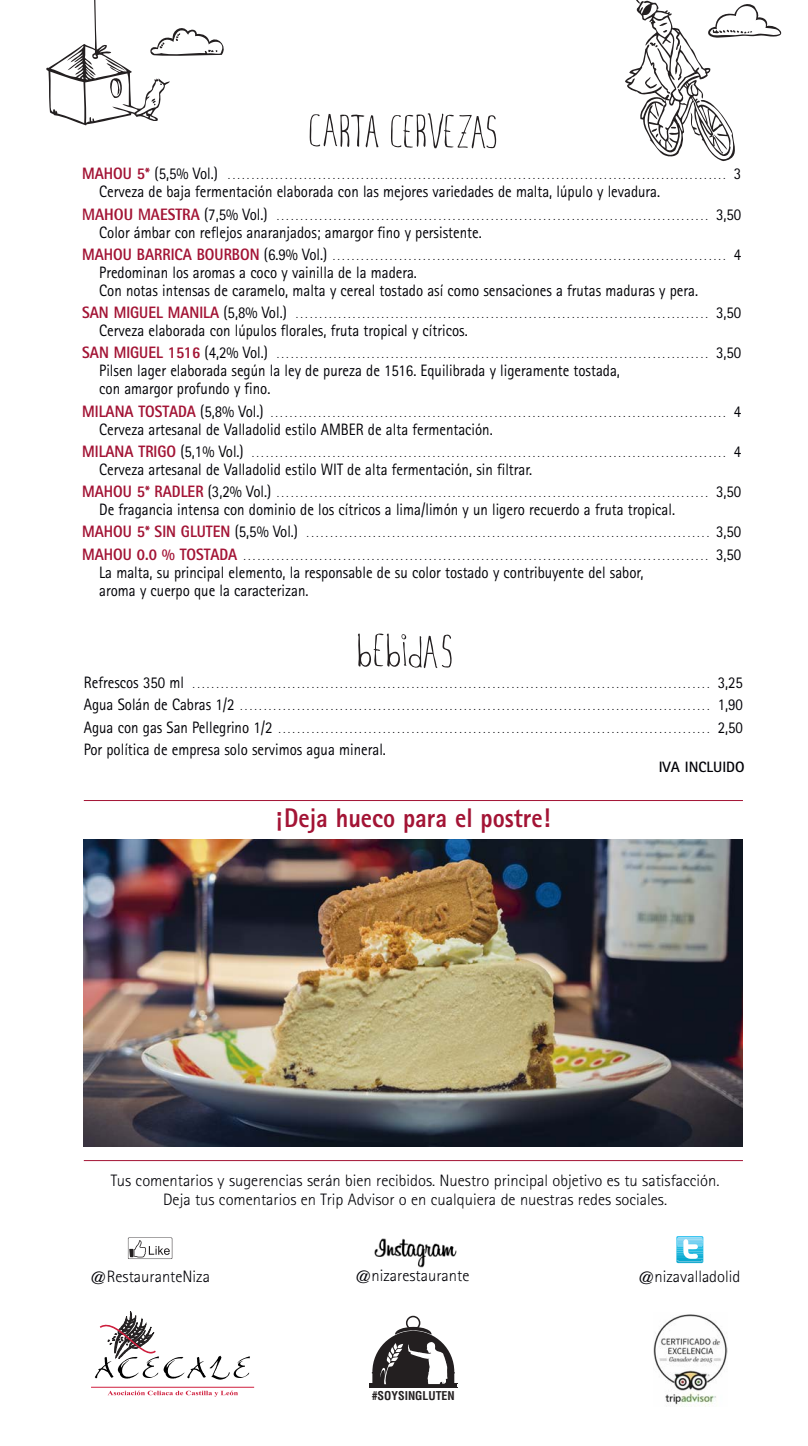
<style>
.page{position:relative;width:808px;height:1446px;background:#fff}
.page>*{position:absolute;margin:0;border:0;box-sizing:border-box;transform-origin:0 0}
.t1{font:800 27px "Rotis Sans Serif";color:#a31435;scale:.9 1}
.t2{font:16.5px/18px "Rotis Sans Serif";color:#000006;scale:.9 1}
.t3{font:300 16.5px/19.8px "Rotis Sans Serif";color:#000006;text-align:center}
.t4{font:700 15px "Rotis Sans Serif";color:#000006}
.t5{font:700 condensed 11.85px "Helvetica";color:#231f20}
.t6{font:10.5px/22.2px "Rotis Sans Serif";color:#000006;text-align:justify;scale:.9 1}
.s1{font-weight:800;font-size:16.5px;color:#a31435}
.s2{font-size:16.5px}
.s3{font-family:"Rotis Semi Sans";font-weight:800;font-size:16.5px;color:#a31435}
</style>
<div class="page">
<svg style="left:46px;top:0;width:178px;height:126px"></svg>
<svg style="left:625px;top:0;width:157px;height:161px"></svg>
<hr style="left:84px;top:1160px;width:659px;height:1px;background:#a31435">
<svg style="left:128px;top:1237px;width:44px;height:22px"></svg>
<img style="left:374px;top:1238px;width:83px;height:29px">
<svg style="left:676px;top:1236px;width:27px;height:27px"></svg>
<hr style="left:369px;top:1387px;width:89px;height:1px;background:#231f20">
<hr style="left:369px;top:1383px;width:89px;height:1px;background:#231f20">
<hr style="left:369px;top:1384px;width:88px;height:3px;background:#231f20">
<div style="left:406px;top:1315px;width:14px;height:15px;border:2px solid #231f20;border-radius:50%"></div>
<svg style="left:372px;top:1327px;width:83px;height:57px"></svg>
<hr style="left:91px;top:1387px;width:163px;height:1px;background:#cf1e3d">
<svg style="left:95px;top:1311px;width:155px;height:68px"></svg>
<svg style="left:108px;top:1390px;width:130px;height:6px"></svg>
<img style="left:653px;top:1314px;width:74px;height:93px">
<img style="left:84px;top:839px;width:659px;height:308px">
<svg style="left:391px;top:113px;width:105px;height:35px"></svg>
<svg style="left:310px;top:114px;width:68px;height:33px"></svg>
<svg style="left:358px;top:633px;width:94px;height:36px"></svg>
<hr style="left:84px;top:800px;width:659px;height:1px;background:#a31435">
<p class="t6" style="left:82px;top:166px;width:734px"><span class="s1">MAHOU 5*</span> <span class="s2">(5,5% Vol.)</span> ......................................................................................................... <span class="s2">3</span></p>
<h2 class="t2" style="left:99px;top:184px;width:625px">Cerveza de baja fermentación elaborada con las mejores variedades de malta, lúpulo y levadura.</h2>
<p class="t6" style="left:82px;top:206px;width:734px"><span class="s3">MAHOU MAESTRA</span><span class="s2">(7,5% Vol.)</span> ........................................................................................... <span class="s2">3,50</span></p>
<h2 class="t2" style="left:99px;top:225px;width:426px">Color ámbar con reflejos anaranjados; amargor fino y persistente.</h2>
<p class="t6" style="left:82px;top:246px;width:734px"><span class="s1">MAHOU BARRICA BOURBON</span><span class="s2">(6.9% Vol.)</span> ................................................................................... <span class="s2">4</span></p>
<h2 class="t2" style="left:99px;top:265px;width:667px">Predominan los aromas a coco y vainilla de la madera.<br>Con notas intensas de caramelo, malta y cereal tostado así como sensaciones a frutas maduras y pera.</h2>
<p class="t6" style="left:82px;top:304px;width:734px"><span class="s1">SAN MIGUEL MANILA</span><span class="s2">(5,8% Vol.)</span> ....................................................................................... <span class="s2">3,50</span></p>
<h2 class="t2" style="left:99px;top:323px;width:411px">Cerveza elaborada con lúpulos florales, fruta tropical y cítricos.</h2>
<p class="t6" style="left:82px;top:345px;width:734px"><span class="s1">SAN MIGUEL 1516</span><span class="s2">(4,2% Vol.)</span> ........................................................................................... <span class="s2">3,50</span></p>
<h2 class="t2" style="left:99px;top:363px;width:580px">Pilsen lager elaborada según la ley de pureza de 1516. Equilibrada y ligeramente tostada, con amargor profundo y fino.</h2>
<p class="t6" style="left:82px;top:403px;width:734px"><span class="s1">MILANA TOSTADA</span><span class="s2">(5,8% Vol.)</span> ................................................................................................ <span class="s2">4</span></p>
<h2 class="t2" style="left:99px;top:422px;width:439px">Cerveza artesanal de Valladolid estilo AMBER de alta fermentación.</h2>
<p class="t6" style="left:82px;top:443px;width:734px"><span class="s1">MILANA TRIGO</span><span class="s2">(5,1% Vol.)</span> .................................................................................................... <span class="s2">4</span></p>
<h2 class="t2" style="left:99px;top:462px;width:483px">Cerveza artesanal de Valladolid estilo WIT de alta fermentación, sin filtrar.</h2>
<p class="t6" style="left:82px;top:483px;width:734px"><span class="s1">MAHOU 5* RADLER</span><span class="s2">(3,2% Vol.)</span> ........................................................................................... <span class="s2">3,50</span></p>
<h2 class="t2" style="left:99px;top:502px;width:641px">De fragancia intensa con dominio de los cítricos a lima/limón y un ligero recuerdo a fruta tropical.</h2>
<p class="t6" style="left:82px;top:524px;width:734px"><span class="s1">MAHOU 5* SIN GLUTEN</span><span class="s2">(5,5% Vol.)</span> ..................................................................................... <span class="s2">3,50<br></span><span class="s1">MAHOU 0.0 % TOSTADA</span> .................................................................................................. <span class="s2">3,50</span></p>
<h2 class="t2" style="left:99px;top:565px;width:606px">La malta, su principal elemento, la responsable de su color tostado y contribuyente del sabor, aroma y cuerpo que la caracterizan.</h2>
<p class="t6" style="left:84px;top:674px;width:734px"><span class="s2">Refrescos 350 ml</span> ............................................................................................................. <span class="s2">3,25<br>Agua Solán de Cabras 1/2</span> ................................................................................................... <span class="s2">1,90<br>Agua con gas San Pellegrino 1/2</span> ........................................................................................... <span class="s2">2,50</span></p>
<h2 class="t2" style="left:84px;top:742px;width:337px">Por política de empresa solo servimos agua mineral.</h2>
<h1 class="t1" style="left:276px;top:808px;width:306px">¡Deja hueco para el postre!</h1>
<h3 class="t4" style="left:659px;top:761px;width:87px">IVA INCLUIDO</h3>
<h2 class="t3" style="left:111px;top:1171px;width:610px">Tus comentarios y sugerencias serán bien recibidos. Nuestro principal objetivo es tu satisfacción.<br>Deja tus comentarios en Trip Advisor o en cualquiera de nuestras redes sociales.</h2>
<h2 class="t3" style="left:90px;top:1268px;width:121px">@RestauranteNiza</h2>
<h2 class="t3" style="left:355px;top:1267px;width:116px">@nizarestaurante</h2>
<h2 class="t3" style="left:638px;top:1268px;width:104px">@nizavalladolid</h2>
<p class="t5" style="left:372px;top:1389px;width:85px">#SOYSINGLUTEN</p>
</div>
